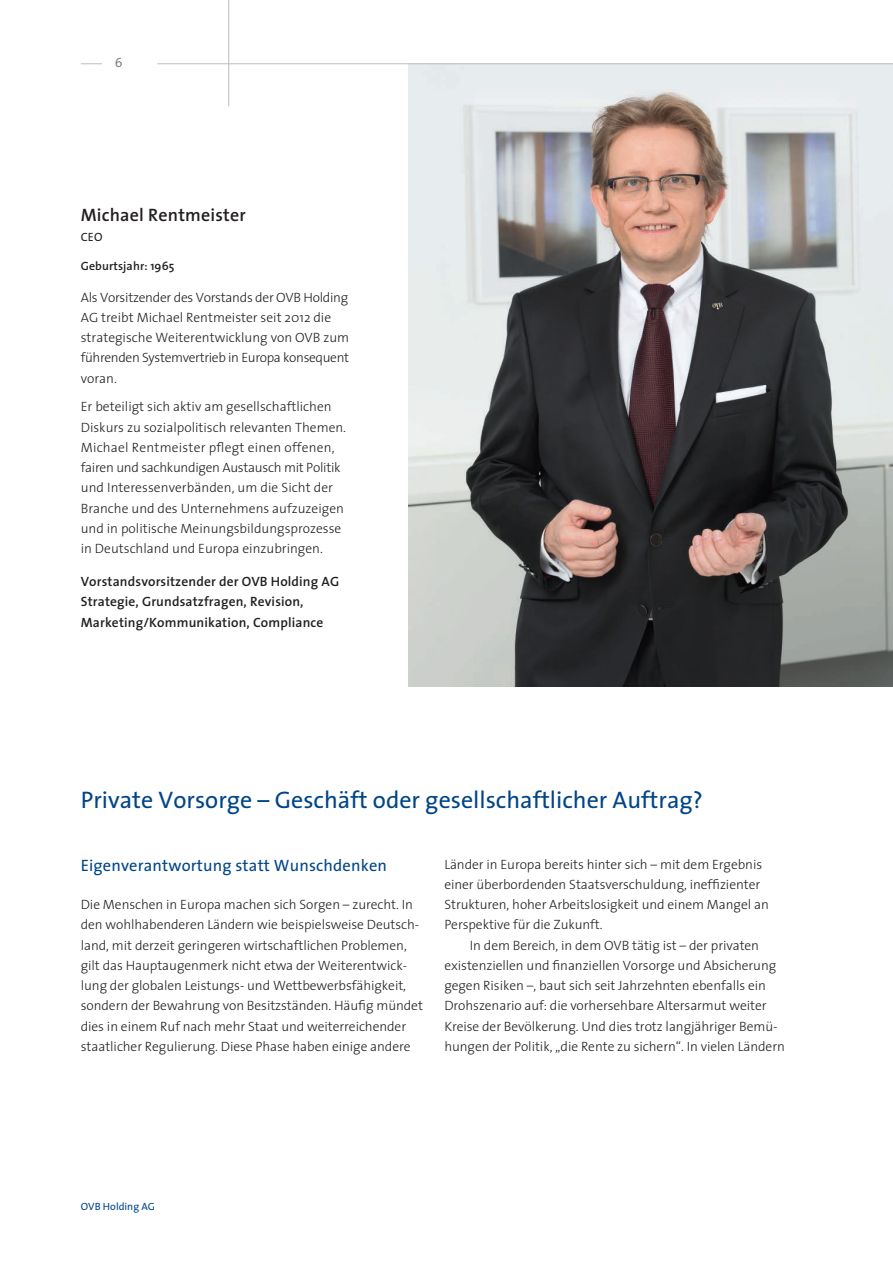
<style>
.page{position:relative;width:893px;height:1263px;background:#fff}
.page>*{position:absolute;margin:0;border:0;box-sizing:border-box;transform-origin:0 0}
.t1{font:24px "The Sans";color:#014588}
.t2{font:600 18px "The Sans";letter-spacing:.01em;color:#231f20}
.t3{font:16.5px "The Sans";letter-spacing:.01em;color:#014588}
.t4{font:300 13.5px/20.2px "The Sans";letter-spacing:-.005em;color:#231f20}
.t5{font:600 13.5px/20.2px "The Sans";letter-spacing:.01em;color:#231f20}
.t6{font:13.5px "The Sans Caps";color:#808285}
.t7{font:600 12px "The Sans";letter-spacing:.01em;color:#231f20}
.t8{font:12px "The Sans";color:#231f20}
.t9{font:10.5px "The Sans";color:#014588}
</style>
<div class="page">
<img style="left:408px;top:64px;width:485px;height:622px">
<hr style="left:157px;top:63px;width:736px;height:1px;background:#bcbdc0">
<svg style="left:81px;top:63px;width:21px;height:1px"></svg>
<hr style="left:228px;top:0;width:1px;height:106px;background:#bcbdc0">
<p class="t6" style="left:115px;top:52px;width:9px">6</p>
<h2 class="t2" style="left:81px;top:199px;width:167px">Michael Rentmeister</h2>
<p class="t8" style="left:81px;top:227px;width:23px">CEO</p>
<p class="t7" style="left:81px;top:255px;width:95px">Geburtsjahr: 1965</p>
<p class="t4" style="left:81px;top:286px;width:270px">Als Vorsitzender des Vorstands der OVB Holding AG treibt Michael Rentmeister seit 2012 die strategische Weiterentwicklung von OVB zum führenden Systemvertrieb in Europa konsequent voran.</p>
<p class="t4" style="left:81px;top:396px;width:267px">Er beteiligt sich aktiv am gesellschaftlichen Diskurs zu sozialpolitisch relevanten Themen.<br>Michael Rentmeister pflegt einen offenen, fairen und sachkundigen Austausch mit Politik und Interessenverbänden, um die Sicht der Branche und des Unternehmens aufzuzeigen und in politische Meinungsbildungsprozesse in Deutschland und Europa einzubringen.</p>
<p class="t5" style="left:81px;top:571px;width:260px">Vorstandsvorsitzender der OVB Holding AG<br>Strategie, Grundsatzfragen, Revision,<br>Marketing/Kommunikation, Compliance</p>
<h1 class="t1" style="left:81px;top:780px;width:624px">Private Vorsorge – Geschäft oder gesellschaftlicher Auftrag?</h1>
<p class="t3" style="left:81px;top:851px;width:308px">Eigenverantwortung statt Wunschdenken</p>
<p class="t4" style="left:81px;top:894px;width:344px">Die Menschen in Europa machen sich Sorgen – zurecht. In den wohlhabenderen Ländern wie beispielsweise Deutsch&shy;land, mit derzeit geringeren wirtschaftlichen Problemen, gilt das Hauptaugenmerk nicht etwa der Weiterentwick&shy;lung der globalen Leistungs- und Wettbewerbsfähigkeit, sondern der Bewahrung von Besitzständen. Häufig mündet dies in einem Ruf nach mehr Staat und weiterreichender staatlicher Regulierung. Diese Phase haben einige andere</p>
<p class="t4" style="left:444px;top:853px;width:326px">Länder in Europa bereits hinter sich – mit dem Ergebnis einer überbordenden Staatsverschuldung, ineffizienter Strukturen, hoher Arbeitslosigkeit und einem Mangel an Perspektive für die Zukunft.</p>
<p class="t4" style="left:444px;top:934px;width:342px;text-indent:26px">In dem Bereich, in dem OVB tätig ist – der privaten existenziellen und finanziellen Vorsorge und Absicherung gegen Risiken –, baut sich seit Jahrzehnten ebenfalls ein Drohszenario auf: die vorhersehbare Altersarmut weiter Kreise der Bevölkerung. Und dies trotz langjähriger Bemü&shy;hungen der Politik, „die Rente zu sichern“. In vielen Ländern</p>
<p class="t9" style="left:81px;top:1197px;width:76px">OVB Holding AG</p>
</div>
